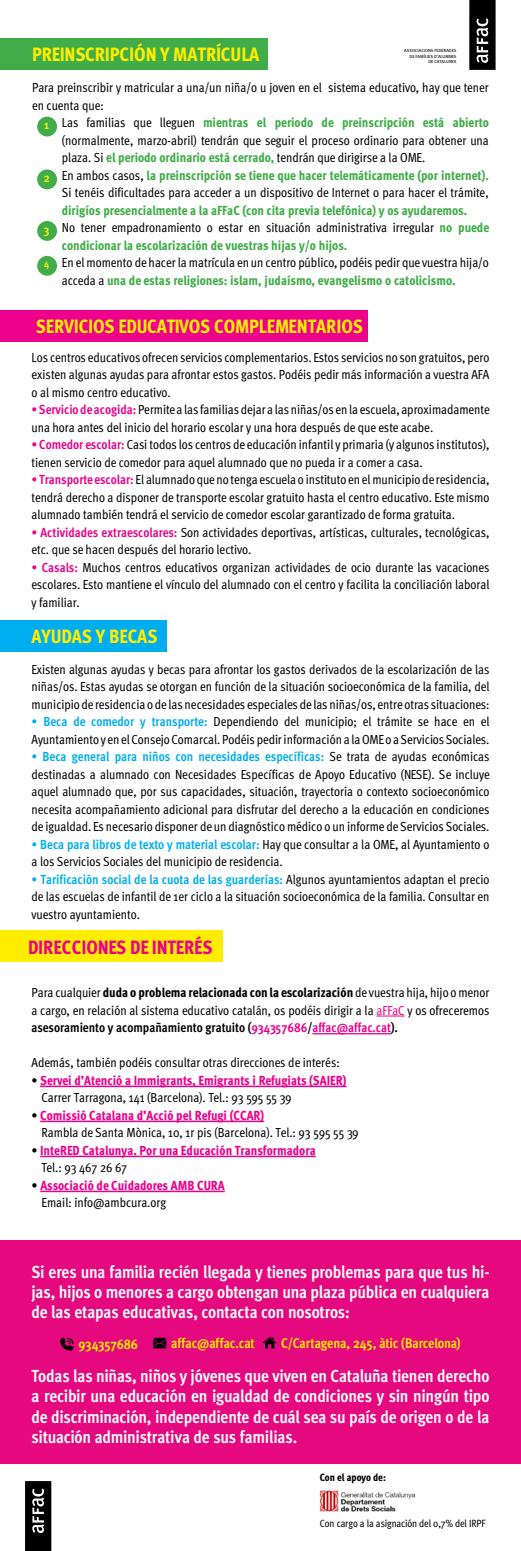
<style>
.page{position:relative;width:521px;height:1551px;background:#fff}
.page>*{position:absolute;margin:0;border:0;box-sizing:border-box;transform-origin:0 0}
.t1{font:800 condensed 19.25px "FF Meta Pro";letter-spacing:-.005em;color:#ffed00}
.t2{font:800 condensed 19.25px "FF Meta Pro";letter-spacing:-.01em;color:#ec008c}
.t3{font:700 condensed 17.5px/20.1px "FF Meta Pro";letter-spacing:-.015em;color:#fff;text-align:justify}
.t4{font:700 condensed 14px "FF Meta Pro";letter-spacing:-.015em;color:#ffed00}
.t5{font:condensed 13.12px/17.5px "FF Meta Pro";color:#000}
.t6{font:800 condensed 13.12px/17.5px "FF Meta Pro";color:#ec008c}
.t7{font:800 condensed 13.12px/17.5px "FF Meta Pro";color:#41ad49}
.t8{font:700 condensed 12.25px "FF Meta Pro";color:#ffed00}
.t9{font:condensed 10.5px "FF Meta Pro";letter-spacing:-.01em;color:#000}
.t10{font:800 condensed 10.5px "FF Meta Pro";letter-spacing:-.01em;color:#000}
.t11{font:700 condensed 10.5px "FF Meta Pro";color:#ffed00}
.t12{font:4.46px/5.3px "FF Meta Pro";color:#000;text-align:right}
.s1{font-weight:800;color:#41ad49}
.s2{font-weight:400;color:#000}
.s3{font-weight:700;color:#ec008c}
.s4{font-weight:700;color:#00aeef}
.s5{font-weight:800}
.s6{color:#ec008c}
.s7{font-weight:700}
.s8{color:#000}
.s9{font-weight:800;color:#ec008c}
</style>
<div class="page">
<div style="left:0;top:1240px;width:521px;height:223px;background:#e5087e"></div>
<svg style="left:25px;top:1481px;width:26px;height:69px;background:#212121"></svg>
<img style="left:320px;top:1490px;width:95px;height:22px">
<svg style="left:469px;top:0;width:26px;height:70px;background:#232323"></svg>
<div style="left:0;top:38px;width:268px;height:32px;background:#41ad49"></div>
<div style="left:0;top:310px;width:367px;height:32px;background:#ec008c"></div>
<div style="left:0;top:620px;width:166px;height:32px;background:#00aeef"></div>
<div style="left:0;top:930px;width:222px;height:32px;background:#ffed00"></div>
<div style="left:37px;top:256px;width:20px;height:20px;background:#41ad49;border-radius:50%"></div>
<div style="left:37px;top:221px;width:20px;height:20px;background:#41ad49;border-radius:50%"></div>
<div style="left:37px;top:169px;width:20px;height:20px;background:#41ad49;border-radius:50%"></div>
<div style="left:37px;top:117px;width:20px;height:19px;background:#41ad49;border-radius:50%"></div>
<svg style="left:376px;top:1015px;width:29px;height:1px"></svg>
<hr style="left:312px;top:1033px;width:79px;height:1px;background:#ec008c">
<hr style="left:40px;top:1085px;width:306px;height:2px;background:#ec008c">
<hr style="left:40px;top:1120px;width:224px;height:2px;background:#ec008c">
<hr style="left:40px;top:1155px;width:276px;height:2px;background:#ec008c">
<hr style="left:40px;top:1190px;width:185px;height:2px;background:#ec008c">
<svg style="left:153px;top:1337px;width:13px;height:11px"></svg>
<svg style="left:60px;top:1337px;width:13px;height:13px"></svg>
<svg style="left:263px;top:1336px;width:13px;height:12px"></svg>
<h1 class="t1" style="left:32px;top:40px;width:229px">PREINSCRIPCIÓN Y MATRÍCULA</h1>
<p class="t12" style="left:404px;top:48px;width:54px">ASSOCIACIONS FEDERADES<br>DE FAMÍLIES D’ALUMNES</p>
<p class="t12" style="left:428px;top:58px;width:30px">DE CATALUNYA</p>
<p class="t5" style="left:32px;top:78px;width:458px">Para preinscribir y matricular a una/un niña/o u joven en el sistema educativo, hay que tener en cuenta que:</p>
<p class="t5" style="left:62px;top:113px;width:428px">Las familias que lleguen <span class="s1">mientras el periodo de preinscripción está abierto </span>(normalmente, marzo-abril) tendrán que seguir el proceso ordinario para obtener una plaza. Si <span class="s1">el periodo ordinario está cerrado,</span> tendrán que dirigirse a la OME.<br>En ambos casos, <span class="s1">la preinscripción se tiene que hacer telemáticamente (por internet).<br></span>Si tenéis dificultades para acceder a un dispositivo de Internet o para hacer el trámite,</p>
<p class="t7" style="left:62px;top:201px;width:429px">dirigíos presencialmente a la aFFaC (con cita previa telefónica) y os ayudaremos.<br><span class="s2">No tener empadronamiento o estar en situación administrativa irregular</span> no puede condicionar la escolarización de vuestras hijas y/o hijos.</p>
<p class="t5" style="left:62px;top:253px;width:428px">En el momento de hacer la matrícula en un centro público, podéis pedir que vuestra hija/o acceda a <span class="s1">una de estas religiones: islam, judaísmo, evangelismo o catolicismo.</span></p>
<p class="t8" style="left:44px;top:116px;width:7px">1</p>
<p class="t8" style="left:44px;top:168px;width:7px">2</p>
<p class="t8" style="left:44px;top:220px;width:7px">3</p>
<p class="t11" style="left:44px;top:255px;width:7px">4</p>
<h1 class="t1" style="left:36px;top:312px;width:329px">SERVICIOS EDUCATIVOS COMPLEMENTARIOS</h1>
<p class="t5" style="left:32px;top:347px;width:459px;text-align:justify">Los centros educativos ofrecen servicios complementarios. Estos servicios no son gratuitos, pero existen algunas ayudas para afrontar estos gastos. Podéis pedir más información a vuestra AFA o al mismo centro educativo.</p>
<p class="t5" style="left:32px;top:400px;width:460px"><span class="s3">• Servicio de acogida:</span> Permite a las familias dejar a las niñas/os en la escuela, aproximadamente una hora antes del inicio del horario escolar y una hora después de que este acabe.</p>
<p class="t5" style="left:32px;top:435px;width:459px"><span class="s3">• Comedor escolar:</span> Casi todos los centros de educación infantil y primaria (y algunos institutos), tienen servicio de comedor para aquel alumnado que no pueda ir a comer a casa.</p>
<p class="t5" style="left:32px;top:470px;width:459px;text-align:justify"><span class="s3">• Transporte escolar:</span> El alumnado que no tenga escuela o instituto en el municipio de residencia, tendrá derecho a disponer de transporte escolar gratuito hasta el centro educativo. Este mismo alumnado también tendrá el servicio de comedor escolar garantizado de forma gratuita.</p>
<p class="t5" style="left:32px;top:522px;width:459px"><span class="s3">• Actividades extraescolares:</span> Son actividades deportivas, artísticas, culturales, tecnológicas, etc. que se hacen después del horario lectivo.</p>
<p class="t5" style="left:32px;top:557px;width:459px;text-align:justify"><span class="s3">• Casals:</span> Muchos centros educativos organizan actividades de ocio durante las vacaciones escolares. Esto mantiene el vínculo del alumnado con el centro y facilita la conciliación laboral y familiar.</p>
<h1 class="t1" style="left:32px;top:622px;width:128px">AYUDAS Y BECAS</h1>
<p class="t5" style="left:32px;top:659px;width:459px;text-align:justify">Existen algunas ayudas y becas para afrontar los gastos derivados de la escolarización de las niñas/os. Estas ayudas se otorgan en función de la situación socioeconómica de la familia, del municipio de residencia o de las necesidades especiales de las niñas/os, entre otras situaciones:</p>
<p class="t5" style="left:32px;top:711px;width:459px"><span class="s4">• Beca de comedor y transporte:</span> Dependiendo del municipio; el trámite se hace en el<br>Ayuntamiento y en el Consejo Comarcal. Podéis pedir información a la OME o a Servicios Sociales.</p>
<p class="t5" style="left:32px;top:746px;width:460px;text-align:justify"><span class="s4">• Beca general para niños con necesidades específicas:</span> Se trata de ayudas económicas destinadas a alumnado con Necesidades Específicas de Apoyo Educativo (NESE). Se incluye aquel alumnado que, por sus capacidades, situación, trayectoria o contexto socioeconómico necesita acompañamiento adicional para disfrutar del derecho a la educación en condiciones de igualdad. Es necesario disponer de un diagnóstico médico o un informe de Servicios Sociales.</p>
<p class="t5" style="left:32px;top:834px;width:459px"><span class="s4">• Beca para libros de texto y material escolar:</span> Hay que consultar a la OME, al Ayuntamiento o a los Servicios Sociales del municipio de residencia.</p>
<p class="t5" style="left:32px;top:869px;width:459px;text-align:justify"><span class="s4">• Tarificación social de la cuota de las guarderías:</span> Algunos ayuntamientos adaptan el precio de las escuelas de infantil de 1er ciclo a la situación socioeconómica de la familia. Consultar en vuestro ayuntamiento.</p>
<h1 class="t2" style="left:28px;top:932px;width:186px">DIRECCIONES DE INTERÉS</h1>
<p class="t5" style="left:32px;top:982px;width:459px;text-align:justify">Para cualquier <span class="s5">duda o problema relacionada con la escolarización</span> de vuestra hija, hijo o menor a cargo, en relación al sistema educativo catalán, os podéis dirigir a la <span class="s6">aFFaC</span> y os ofreceremos <span class="s7">asesoramiento y acompañamiento gratuito (</span><span class="s3">934357686</span><span class="s7">/</span><span class="s3">affac@affac.cat</span><span class="s7">).</span></p>
<p class="t5" style="left:32px;top:1052px;width:310px">Además, también podéis consultar otras direcciones de interés:</p>
<p class="t6" style="left:41px;top:1070px;width:306px;text-indent:-10px"><span class="s8">•</span> Servei d’Atenció a Immigrants, Emigrants i Refugiats (SAIER)<br><span class="s2">Carrer Tarragona, 141 (Barcelona). Tel.: 93 595 55 39</span></p>
<p class="t5" style="left:41px;top:1105px;width:319px;text-indent:-10px"><span class="s5">•</span> <span class="s9">Comissió Catalana d’Acció pel Refugi (CCAR)<br></span>Rambla de Santa Mònica, 10, 1r pis (Barcelona). Tel.: 93 595 55 39</p>
<p class="t6" style="left:41px;top:1140px;width:276px;text-indent:-10px"><span class="s8">•</span> InteRED Catalunya. Por una Educación Transformadora<br><span class="s2">Tel.: 93 467 26 67</span></p>
<p class="t6" style="left:41px;top:1175px;width:185px;text-indent:-10px"><span class="s8">•</span> Associació de Cuidadores AMB CURA<br><span class="s2">Email: info@ambcura.org</span></p>
<h2 class="t3" style="left:32px;top:1260px;width:459px">Si eres una familia recién llegada y tienes problemas para que tus hi&shy;jas, hijos o menores a cargo obtengan una plaza pública en cualquiera de las etapas educativas, contacta con nosotros:</h2>
<p class="t4" style="left:78px;top:1333px;width:61px">934357686</p>
<p class="t4" style="left:171px;top:1332px;width:85px">affac@affac.cat</p>
<p class="t4" style="left:281px;top:1332px;width:181px">C/Cartagena, 245, àtic (Barcelona)</p>
<p class="t3" style="left:32px;top:1364px;width:459px">Todas las niñas, niños y jóvenes que viven en Cataluña tienen derecho a recibir una educación en igualdad de condiciones y sin ningún tipo de discriminación, independiente de cuál sea su país de origen o de la situación administrativa de sus familias.</p>
<p class="t10" style="left:320px;top:1469px;width:68px">Con el apoyo de:</p>
<p class="t9" style="left:320px;top:1515px;width:167px">Con cargo a la asignación del 0,7% del IRPF</p>
</div>
